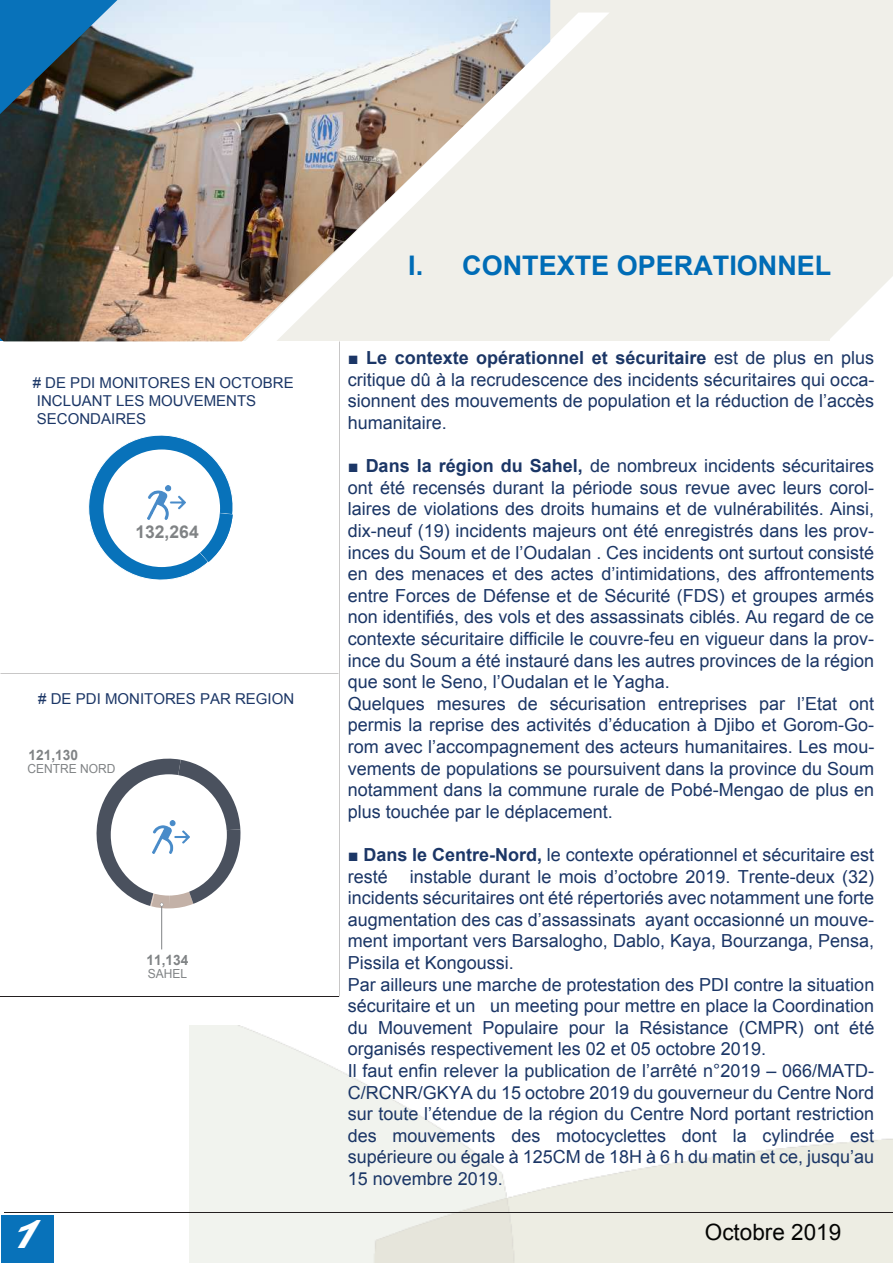
<style>
.page{position:relative;width:893px;height:1263px;background:#fff}
.page>*{position:absolute;margin:0;border:0;box-sizing:border-box;transform-origin:0 0}
.t1{font:italic 700 39px "Arial";color:#fff;scale:1.22 1}
.t2{font:700 27px "Arial";color:#006cb6}
.t3{font:22.5px "Arial";color:#040503}
.t4{font:18px/21.6px "Arial";color:#1b3666}
.t5{font:700 17.55px "Arial";color:#808385}
.t6{font:15px/18px "Arial";color:#1b3666}
.t7{font:700 14.25px "Arial";color:#808385;scale:.96 1}
.t8{font:12.45px "Arial";color:#808385;scale:.96 1}
.s1{font-weight:700}
</style>
<div class="page">
<svg style="left:829px;top:0;width:64px;height:340px;background:#f1f0eb"></svg>
<div style="left:235px;top:0;width:594px;height:341px;background:#f0efe9"></div>
<svg style="left:239px;top:13px;width:370px;height:349px"></svg>
<hr style="left:0;top:996px;width:339px;height:1px;background:#231f20">
<svg style="left:88px;top:435px;width:145px;height:145px"></svg>
<div style="left:103px;top:450px;width:117px;height:117px;background:#fff;border-radius:50%"></div>
<hr style="left:161px;top:904px;width:1px;height:45px;background:#808385">
<svg style="left:96px;top:758px;width:145px;height:151px"></svg>
<img style="left:148px;top:486px;width:37px;height:33px">
<img style="left:152px;top:820px;width:38px;height:34px">
<img style="left:0;top:0;width:550px;height:341px">
<div style="left:2px;top:1215px;width:52px;height:48px;background:#0872ba"></div>
<hr style="left:4px;top:1212px;width:889px;height:1px;background:#231f20">
<p class="t6" style="left:33px;top:374px;width:262px"># DE PDI MONITORES EN OCTOBRE<br>INCLUANT LES MOUVEMENTS<br>SECONDAIRES</p>
<p class="t5" style="left:135px;top:520px;width:65px">132,264</p>
<p class="t6" style="left:38px;top:689px;width:257px"># DE PDI MONITORES PAR REGION</p>
<p class="t7" style="left:28px;top:745px;width:53px">121,130</p>
<p class="t8" style="left:28px;top:760px;width:93px">CENTRE NORD</p>
<p class="t7" style="left:147px;top:950px;width:45px">11,134</p>
<p class="t8" style="left:148px;top:966px;width:42px">SAHEL</p>
<h2 class="t2" style="left:408px;top:247px;width:425px">I. CONTEXTE OPERATIONNEL</h2>
<p class="t4" style="left:348px;top:347px;width:528px;text-align:justify"><span class="s1">■ Le contexte opérationnel et sécuritaire</span> est de plus en plus critique dû à la recrudescence des incidents sécuritaires qui occa&shy;sionnent des mouvements de population et la réduction de l’accès humanitaire.</p>
<p class="t4" style="left:348px;top:455px;width:528px"><span class="s1">■ Dans la région du Sahel,</span> de nombreux incidents sécuritaires ont été recensés durant la période sous revue avec leurs corol&shy;laires de violations des droits humains et de vulnérabilités. Ainsi, dix-neuf (19) incidents majeurs ont été enregistrés dans les prov&shy;inces du Soum et de l’Oudalan . Ces incidents ont surtout consisté en des menaces et des actes d’intimidations, des affrontements entre Forces de Défense et de Sécurité (FDS) et groupes armés non identifiés, des vols et des assassinats ciblés. Au regard de ce contexte sécuritaire difficile le couvre-feu en vigueur dans la prov&shy;ince du Soum a été instauré dans les autres provinces de la région que sont le Seno, l’Oudalan et le Yagha.<br>Quelques mesures de sécurisation entreprises par l’Etat ont permis la reprise des activités d’éducation à Djibo et Gorom-Go&shy;rom avec l’accompagnement des acteurs humanitaires. Les mou&shy;vements de populations se poursuivent dans la province du Soum notamment dans la commune rurale de Pobé-Mengao de plus en plus touchée par le déplacement.</p>
<p class="t4" style="left:348px;top:844px;width:528px"><span class="s1">■ Dans le Centre-Nord,</span> le contexte opérationnel et sécuritaire est resté instable durant le mois d’octobre 2019. Trente-deux (32) incidents sécuritaires ont été répertoriés avec notamment une forte augmentation des cas d’assassinats ayant occasionné un mouve&shy;ment important vers Barsalogho, Dablo, Kaya, Bourzanga, Pensa, Pissila et Kongoussi.<br>Par ailleurs une marche de protestation des PDI contre la situation sécuritaire et un un meeting pour mettre en place la Coordination du Mouvement Populaire pour la Résistance (CMPR) ont été organisés respectivement les 02 et 05 octobre 2019.<br>Il faut enfin relever la publication de l’arrêté n°2019 – 066/MATD-C/RCNR/GKYA du 15 octobre 2019 du gouverneur du Centre Nord sur toute l’étendue de la région du Centre Nord portant restriction des mouvements des motocyclettes dont la cylindrée est supérieure ou égale à 125CM de 18H à 6 h du matin et ce, jusqu’au 15 novembre 2019.</p>
<h1 class="t1" style="left:8px;top:1208px;width:38px">1</h1>
<p class="t3" style="left:705px;top:1218px;width:138px">Octobre 2019</p>
</div>
